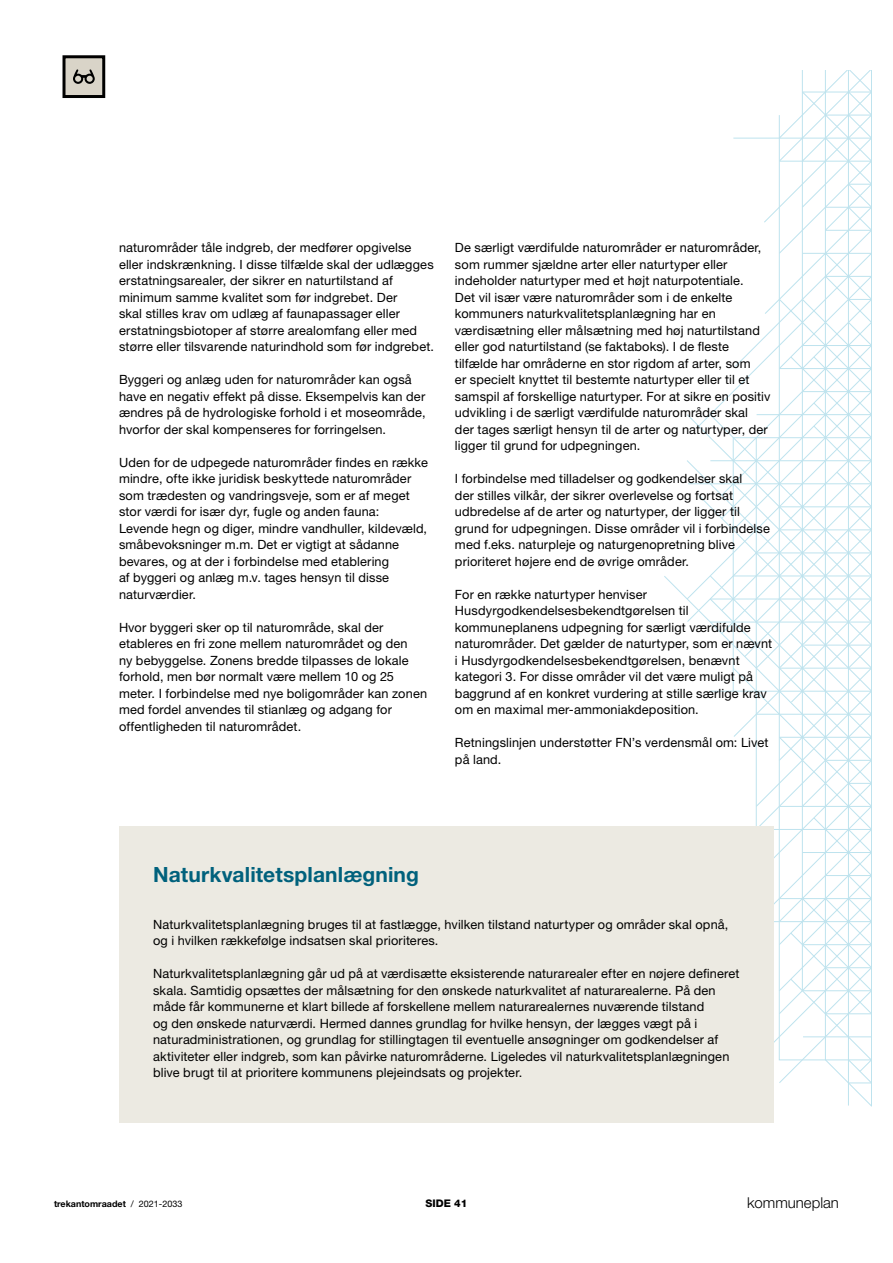
<style>
.page{position:relative;width:893px;height:1263px;background:#fff}
.page>*{position:absolute;margin:0;border:0;box-sizing:border-box;transform-origin:0 0}
.Fakta_rubrik{font:700 21px "Helvetica Neue LT Pro";letter-spacing:.005em;color:#00617c}
.t1{font:300 15px "Helvetica Neue LT Pro";color:#000}
.Brødtekst{font:12.75px/16.5px "Helvetica Neue LT Pro";letter-spacing:.01em;color:#000}
.t2{font:800 10.5px "Helvetica Neue LT Pro";color:#000}
.t3{font:700 9px "Helvetica Neue LT Pro";color:#000}
.s1{font-weight:400}
</style>
<div class="page">
<svg style="left:698px;top:115px;width:92px;height:968px"></svg>
<svg style="left:790px;top:70px;width:82px;height:1037px"></svg>
<svg style="left:825px;top:70px;width:47px;height:1036px"></svg>
<div style="left:119px;top:826px;width:655px;height:297px;background:#eceae2"></div>
<div style="left:64px;top:57px;width:40px;height:40px;background:#d9d4c8"></div>
<svg style="left:73px;top:69px;width:22px;height:15px"></svg>
<div style="left:63px;top:55px;width:42px;height:43px;border:3px solid #000"></div>
<p class="Brødtekst" style="left:119px;top:239px;width:316px">naturområder tåle indgreb, der medfører opgivelse eller indskrænkning. I disse tilfælde skal der udlægges erstatningsarealer, der sikrer en naturtilstand af minimum samme kvalitet som før indgrebet. Der<br>skal stilles krav om udlæg af faunapassager eller erstatningsbiotoper af større arealomfang eller med større eller tilsvarende naturindhold som før indgrebet.</p>
<p class="Brødtekst" style="left:119px;top:371px;width:308px">Byggeri og anlæg uden for naturområder kan også have en negativ effekt på disse. Eksempelvis kan der ændres på de hydrologiske forhold i et moseområde, hvorfor der skal kompenseres for forringelsen.</p>
<p class="Brødtekst" style="left:119px;top:453px;width:310px">Uden for de udpegede naturområder findes en række mindre, ofte ikke juridisk beskyttede naturområder som trædesten og vandringsveje, som er af meget stor værdi for især dyr, fugle og anden fauna:<br>Levende hegn og diger, mindre vandhuller, kildevæld, småbevoksninger m.m. Det er vigtigt at sådanne bevares, og at der i forbindelse med etablering<br>af byggeri og anlæg m.v. tages hensyn til disse naturværdier.</p>
<p class="Brødtekst" style="left:119px;top:618px;width:310px">Hvor byggeri sker op til naturområde, skal der etableres en fri zone mellem naturområdet og den<br>ny bebyggelse. Zonens bredde tilpasses de lokale forhold, men bør normalt være mellem 10 og 25 meter. I forbindelse med nye boligområder kan zonen med fordel anvendes til stianlæg og adgang for offentligheden til naturområdet.</p>
<p class="Brødtekst" style="left:455px;top:239px;width:317px">De særligt værdifulde naturområder er naturområder, som rummer sjældne arter eller naturtyper eller indeholder naturtyper med et højt naturpotentiale.<br>Det vil især være naturområder som i de enkelte kommuners naturkvalitetsplanlægning har en værdisætning eller målsætning med høj naturtilstand eller god naturtilstand (se faktaboks). I de fleste tilfælde har områderne en stor rigdom af arter, som<br>er specielt knyttet til bestemte naturtyper eller til et samspil af forskellige naturtyper. For at sikre en positiv udvikling i de særligt værdifulde naturområder skal<br>der tages særligt hensyn til de arter og naturtyper, der ligger til grund for udpegningen.</p>
<p class="Brødtekst" style="left:455px;top:470px;width:316px">I forbindelse med tilladelser og godkendelser skal<br>der stilles vilkår, der sikrer overlevelse og fortsat udbredelse af de arter og naturtyper, der ligger til grund for udpegningen. Disse områder vil i forbindelse med f.eks. naturpleje og naturgenopretning blive prioriteret højere end de øvrige områder.</p>
<p class="Brødtekst" style="left:455px;top:585px;width:319px">For en række naturtyper henviser Husdyrgodkendelsesbekendtgørelsen til kommuneplanens udpegning for særligt værdifulde naturområder. Det gælder de naturtyper, som er nævnt i Husdyrgodkendelsesbekendtgørelsen, benævnt kategori 3. For disse områder vil det være muligt på baggrund af en konkret vurdering at stille særlige krav om en maximal mer-ammoniakdeposition.</p>
<p class="Brødtekst" style="left:455px;top:734px;width:315px">Retningslinjen understøtter FN’s verdensmål om: Livet på land.</p>
<p class="Fakta_rubrik" style="left:153px;top:861px;width:267px">Naturkvalitetsplanlægning</p>
<p class="Brødtekst" style="left:153px;top:915px;width:577px">Naturkvalitetsplanlægning bruges til at fastlægge, hvilken tilstand naturtyper og områder skal opnå, og i hvilken rækkefølge indsatsen skal prioriteres.</p>
<p class="Brødtekst" style="left:153px;top:965px;width:588px">Naturkvalitetsplanlægning går ud på at værdisætte eksisterende naturarealer efter en nøjere defineret skala. Samtidig opsættes der målsætning for den ønskede naturkvalitet af naturarealerne. På den måde får kommunerne et klart billede af forskellene mellem naturarealernes nuværende tilstand<br>og den ønskede naturværdi. Hermed dannes grundlag for hvilke hensyn, der lægges vægt på i naturadministrationen, og grundlag for stillingtagen til eventuelle ansøgninger om godkendelser af aktiviteter eller indgreb, som kan påvirke naturområderne. Ligeledes vil naturkvalitetsplanlægningen blive brugt til at prioritere kommunens plejeindsats og projekter.</p>
<p class="t3" style="left:54px;top:1198px;width:130px">trekantomraadet <span class="s1">/ 2021-2033</span></p>
<p class="t2" style="left:425px;top:1197px;width:44px">SIDE 41</p>
<p class="t1" style="left:747px;top:1193px;width:93px">kommuneplan</p>
</div>
